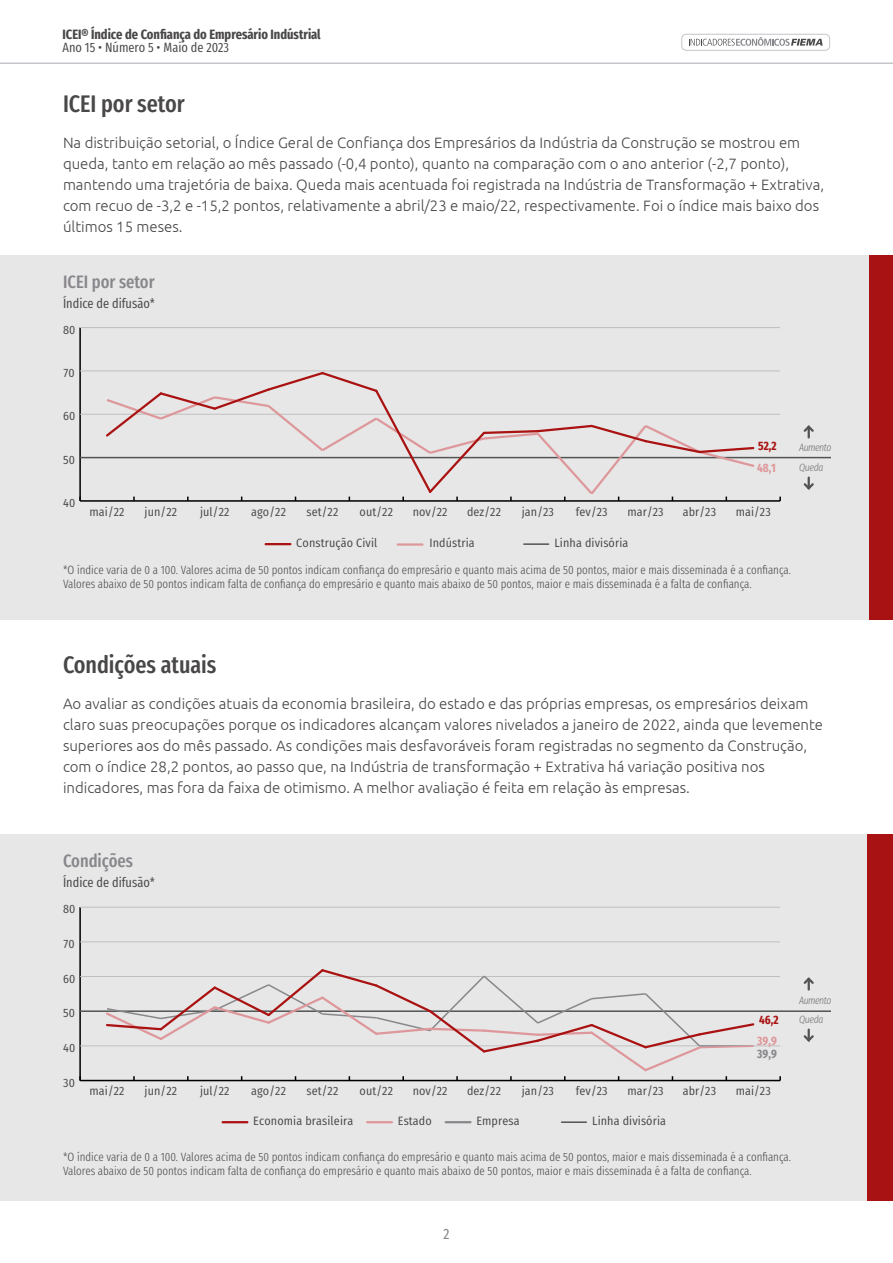
<style>
.page{position:relative;width:893px;height:1263px;background:#fff}
.page>*{position:absolute;margin:0;border:0;box-sizing:border-box;transform-origin:0 0}
.t1{font:500 24px "Fira Sans Compressed";color:#494748}
.t2{font:500 18px "Fira Sans Compressed";color:#89878c}
.t3{font:300 15px/21px "Ubuntu";color:#494748}
.t4{font:15px "Fira Sans Compressed";color:#89878c}
.t5{font:13.5px "Fira Sans Compressed";color:#494748}
.t6{font:700 13.5px "Fira Sans Compressed";color:#494748}
.t7{font:12.15px "Fira Sans Condensed";letter-spacing:.01em;color:#474446}
.t8{font:700 12.15px "Fira Sans Compressed";color:#de989b}
.t9{font:700 12.15px "Fira Sans Compressed";color:#aa1212}
.t10{font:700 12.15px "Fira Sans Compressed";color:#88878b}
.t11{font:300 12px/14.4px "Fira Sans Compressed";color:#494748}
.t12{font:italic 300 10.5px "Fira Sans Compressed";letter-spacing:-.045em;color:#717176}
</style>
<div class="page">
<div style="left:681px;top:34px;width:149px;height:17px;border:1px solid #c3c5ca;border-radius:4px"></div>
<svg style="left:689px;top:37px;width:134px;height:9px"></svg>
<hr style="left:0;top:62px;width:893px;height:2px;background:#c3c5ca">
<div style="left:0;top:835px;width:893px;height:366px;background:#e7e7e7"></div>
<div style="left:868px;top:835px;width:25px;height:366px;background:#a91212"></div>
<svg style="left:804px;top:977px;width:10px;height:13px"></svg>
<svg style="left:804px;top:1028px;width:10px;height:13px"></svg>
<hr style="left:562px;top:1121px;width:24px;height:2px;background:#525552">
<hr style="left:367px;top:1121px;width:25px;height:2px;background:#de989b">
<hr style="left:223px;top:1121px;width:24px;height:2px;background:#aa1212">
<hr style="left:446px;top:1121px;width:24px;height:2px;background:#88878b">
<hr style="left:80px;top:1080px;width:700px;height:1px;background:#000">
<hr style="left:79px;top:907px;width:2px;height:173px;background:#000">
<hr style="left:80px;top:1045px;width:700px;height:1px;background:#c0c0c0">
<hr style="left:80px;top:1010px;width:751px;height:2px;background:#525552">
<hr style="left:80px;top:976px;width:700px;height:1px;background:#c0c0c0">
<hr style="left:80px;top:941px;width:700px;height:1px;background:#c0c0c0">
<hr style="left:80px;top:907px;width:700px;height:1px;background:#c0c0c0">
<svg style="left:104px;top:969px;width:652px;height:111px"></svg>
<div style="left:0;top:255px;width:893px;height:365px;background:#e7e7e7"></div>
<div style="left:870px;top:255px;width:23px;height:365px;background:#a91212"></div>
<svg style="left:804px;top:426px;width:10px;height:12px"></svg>
<svg style="left:804px;top:476px;width:10px;height:13px"></svg>
<hr style="left:524px;top:543px;width:25px;height:2px;background:#525552">
<hr style="left:398px;top:543px;width:24px;height:3px;background:#de989b">
<hr style="left:266px;top:543px;width:24px;height:2px;background:#aa1212">
<hr style="left:80px;top:500px;width:700px;height:2px;background:#000">
<hr style="left:79px;top:328px;width:2px;height:173px;background:#000">
<hr style="left:80px;top:457px;width:751px;height:1px;background:#525552">
<hr style="left:80px;top:414px;width:700px;height:1px;background:#c0c0c0">
<hr style="left:80px;top:370px;width:700px;height:1px;background:#c0c0c0">
<hr style="left:80px;top:327px;width:700px;height:1px;background:#c0c0c0">
<svg style="left:104px;top:370px;width:652px;height:131px"></svg>
<p class="t6" style="left:62px;top:23px;width:260px">ICEI® Índice de Confiança do Empresário Indústrial</p>
<p class="t5" style="left:62px;top:37px;width:168px">Ano 15 • Número 5 • Maio de 2023</p>
<h1 class="t1" style="left:63px;top:85px;width:123px">ICEI por setor</h1>
<p class="t3" style="left:63px;top:132px;width:762px">Na distribuição setorial, o Índice Geral de Confiança dos Empresários da Indústria da Construção se mostrou em queda, tanto em relação ao mês passado (-0,4 ponto), quanto na comparação com o ano anterior (-2,7 ponto), mantendo uma trajetória de baixa. Queda mais acentuada foi registrada na Indústria de Transformação + Extrativa, com recuo de -3,2 e -15,2 pontos, relativamente a abril/23 e maio/22, respectivamente. Foi o índice mais baixo dos últimos 15 meses.</p>
<p class="t2" style="left:63px;top:268px;width:93px">ICEI por setor</p>
<p class="t5" style="left:63px;top:293px;width:93px">Índice de difusão*</p>
<p class="t7" style="left:63px;top:320px;width:14px">80</p>
<p class="t7" style="left:64px;top:364px;width:13px">70</p>
<p class="t7" style="left:63px;top:407px;width:14px">60</p>
<p class="t7" style="left:63px;top:450px;width:13px">50</p>
<p class="t9" style="left:758px;top:436px;width:20px">52,2</p>
<p class="t8" style="left:757px;top:458px;width:21px">48,1</p>
<p class="t12" style="left:799px;top:440px;width:34px">Aumento</p>
<p class="t12" style="left:799px;top:460px;width:26px">Queda</p>
<p class="t7" style="left:63px;top:494px;width:14px">40</p>
<p class="t7" style="left:90px;top:502px;width:37px">mai/22</p>
<p class="t7" style="left:145px;top:502px;width:34px">jun/22</p>
<p class="t7" style="left:200px;top:502px;width:31px">jul/22</p>
<p class="t7" style="left:251px;top:502px;width:36px">ago/22</p>
<p class="t7" style="left:306px;top:502px;width:33px">set/22</p>
<p class="t7" style="left:360px;top:502px;width:35px">out/22</p>
<p class="t7" style="left:413px;top:502px;width:36px">nov/22</p>
<p class="t7" style="left:467px;top:502px;width:35px">dez/22</p>
<p class="t7" style="left:522px;top:502px;width:34px">jan/23</p>
<p class="t7" style="left:576px;top:502px;width:33px">fev/23</p>
<p class="t7" style="left:627px;top:502px;width:38px">mar/23</p>
<p class="t7" style="left:683px;top:502px;width:35px">abr/23</p>
<p class="t7" style="left:736px;top:502px;width:37px">mai/23</p>
<p class="t7" style="left:296px;top:534px;width:83px">Construção Civil</p>
<p class="t7" style="left:429px;top:534px;width:47px">Indústria</p>
<p class="t7" style="left:554px;top:534px;width:75px">Linha divisória</p>
<p class="t11" style="left:63px;top:562px;width:730px">*O índice varia de 0 a 100. Valores acima de 50 pontos indicam confiança do empresário e quanto mais acima de 50 pontos, maior e mais disseminada é a confiança.<br>Valores abaixo de 50 pontos indicam falta de confiança do empresário e quanto mais abaixo de 50 pontos, maior e mais disseminada é a falta de confiança.</p>
<h1 class="t1" style="left:63px;top:646px;width:155px">Condições atuais</h1>
<p class="t3" style="left:63px;top:693px;width:762px">Ao avaliar as condições atuais da economia brasileira, do estado e das próprias empresas, os empresários deixam claro suas preocupações porque os indicadores alcançam valores nivelados a janeiro de 2022, ainda que levemente superiores aos do mês passado. As condições mais desfavoráveis foram registradas no segmento da Construção, com o índice 28,2 pontos, ao passo que, na Indústria de transformação + Extrativa há variação positiva nos indicadores, mas fora da faixa de otimismo. A melhor avaliação é feita em relação às empresas.</p>
<p class="t2" style="left:63px;top:847px;width:72px">Condições</p>
<p class="t5" style="left:63px;top:872px;width:93px">Índice de difusão*</p>
<p class="t7" style="left:63px;top:900px;width:14px">80</p>
<p class="t7" style="left:64px;top:935px;width:13px">70</p>
<p class="t7" style="left:63px;top:969px;width:14px">60</p>
<p class="t7" style="left:63px;top:1004px;width:13px">50</p>
<p class="t7" style="left:63px;top:1039px;width:14px">40</p>
<p class="t7" style="left:63px;top:1073px;width:13px">30</p>
<p class="t9" style="left:759px;top:1010px;width:21px">46,2</p>
<p class="t10" style="left:757px;top:1044px;width:21px">39,9</p>
<p class="t8" style="left:757px;top:1031px;width:21px">39,9</p>
<p class="t7" style="left:90px;top:1082px;width:37px">mai/22</p>
<p class="t7" style="left:145px;top:1082px;width:34px">jun/22</p>
<p class="t7" style="left:200px;top:1082px;width:31px">jul/22</p>
<p class="t7" style="left:251px;top:1082px;width:36px">ago/22</p>
<p class="t7" style="left:306px;top:1082px;width:33px">set/22</p>
<p class="t7" style="left:360px;top:1082px;width:35px">out/22</p>
<p class="t7" style="left:413px;top:1082px;width:36px">nov/22</p>
<p class="t7" style="left:467px;top:1082px;width:35px">dez/22</p>
<p class="t7" style="left:522px;top:1082px;width:34px">jan/23</p>
<p class="t7" style="left:576px;top:1082px;width:33px">fev/23</p>
<p class="t7" style="left:627px;top:1082px;width:38px">mar/23</p>
<p class="t7" style="left:683px;top:1082px;width:35px">abr/23</p>
<p class="t7" style="left:736px;top:1082px;width:37px">mai/23</p>
<p class="t7" style="left:253px;top:1112px;width:102px">Economia brasileira</p>
<p class="t7" style="left:398px;top:1112px;width:36px">Estado</p>
<p class="t7" style="left:476px;top:1112px;width:45px">Empresa</p>
<p class="t7" style="left:592px;top:1112px;width:75px">Linha divisória</p>
<p class="t12" style="left:799px;top:992px;width:34px">Aumento</p>
<p class="t12" style="left:799px;top:1012px;width:26px">Queda</p>
<p class="t11" style="left:63px;top:1149px;width:730px">*O índice varia de 0 a 100. Valores acima de 50 pontos indicam confiança do empresário e quanto mais acima de 50 pontos, maior e mais disseminada é a confiança.<br>Valores abaixo de 50 pontos indicam falta de confiança do empresário e quanto mais abaixo de 50 pontos, maior e mais disseminada é a falta de confiança.</p>
<p class="t4" style="left:443px;top:1222px;width:8px">2</p>
</div>
